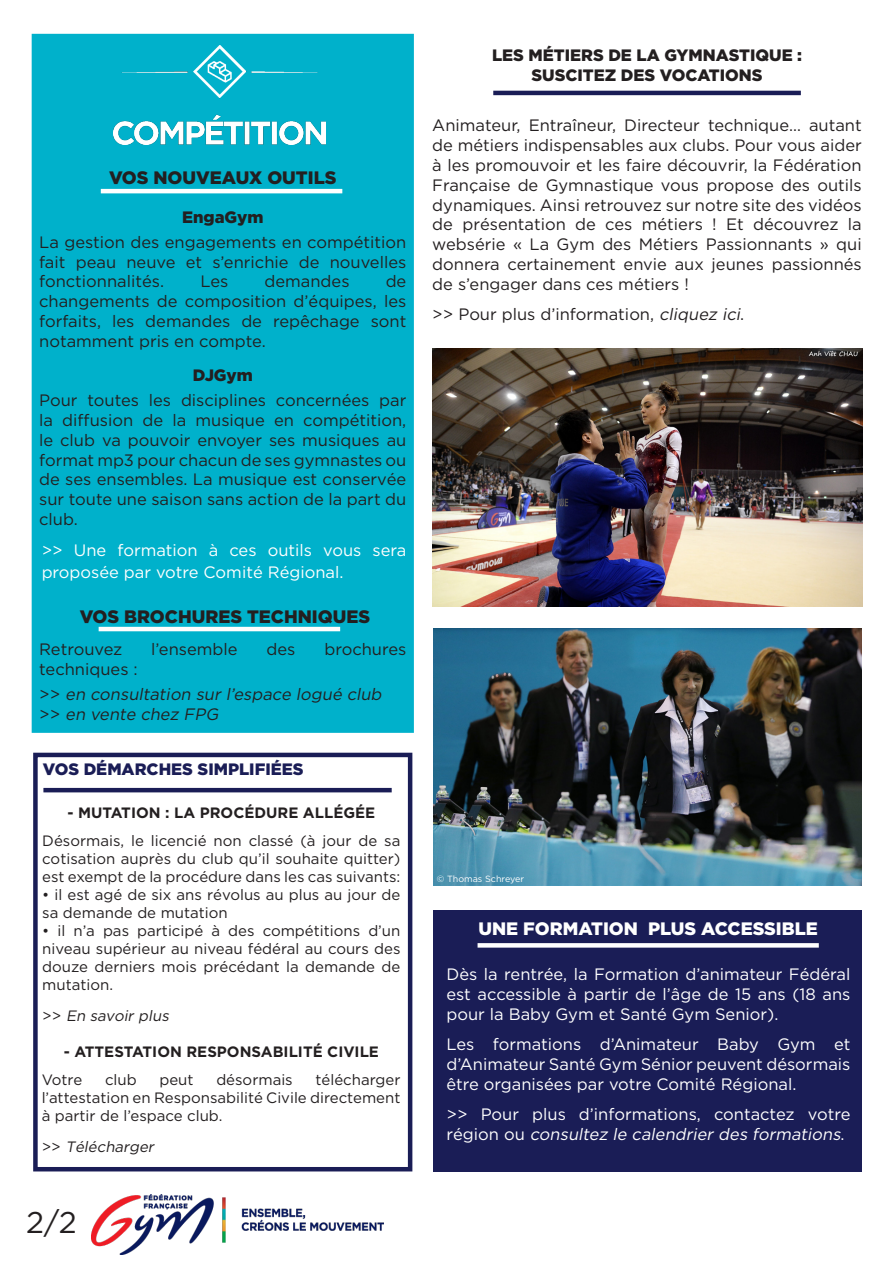
<style>
.page{position:relative;width:893px;height:1263px;background:#fff}
.page>*{position:absolute;margin:0;border:0;box-sizing:border-box;transform-origin:0 0}
.t1{font:30px "Gotham HTF";color:#231f20}
.t2{font:900 18px "Gotham HTF";color:#231f20}
.t3{font:900 18px "Gotham HTF";color:#fff}
.t4{font:16.5px/19.8px "Gotham HTF";color:#231f20;text-align:justify}
.t5{font:16.5px/19.8px "Gotham HTF";color:#fff;text-align:justify}
.t6{font:900 16.5px "Gotham HTF";color:#231f20}
.t7{font:italic 16.5px "Gotham HTF";color:#231f20}
.t8{font:900 16.5px "Gotham HTF";color:#1a1d56}
.t9{font:15px/18px "Gotham HTF";color:#231f20;text-align:justify}
.t10{font:700 15px "Gotham HTF";color:#231f20}
.t11{font:italic 15px "Gotham HTF";color:#231f20}
.t12{font:9px "Gotham HTF";color:#fff}
.s1{font-style:normal}
.s2{font-style:italic}
</style>
<div class="page">
<div style="left:434px;top:910px;width:428px;height:261px;background:#1a1d56"></div>
<div style="left:478px;top:943px;width:341px;height:5px;background:#fff"></div>
<div style="left:33px;top:753px;width:379px;height:418px;border:4px solid #1a1d56"></div>
<img style="left:92px;top:1195px;width:292px;height:59px">
<div style="left:32px;top:34px;width:382px;height:699px;background:#00b1cb"></div>
<hr style="left:99px;top:627px;width:241px;height:4px;background:#fff">
<hr style="left:101px;top:189px;width:241px;height:4px;background:#fff">
<img style="left:113px;top:45px;width:213px;height:100px">
<hr style="left:43px;top:788px;width:349px;height:4px;background:#1a1d56">
<hr style="left:493px;top:91px;width:308px;height:4px;background:#1a1d56">
<img style="left:434px;top:628px;width:427px;height:257px">
<img style="left:432px;top:348px;width:430px;height:258px">
<p class="t2" style="left:109px;top:167px;width:229px">VOS NOUVEAUX OUTILS</p>
<p class="t6" style="left:182px;top:207px;width:83px">EngaGym</p>
<p class="t4" style="left:39px;top:232px;width:369px">La gestion des engagements en compétition fait peau neuve et s’enrichie de nouvelles fonctionnalités.</p>
<p class="t4" style="left:39px;top:271px;width:369px;text-indent:346px">de changements de composition d’équipes, les forfaits, les demandes de repêchage sont notamment pris en compte.</p>
<p class="t6" style="left:193px;top:366px;width:62px">DJGym</p>
<p class="t4" style="left:39px;top:390px;width:369px">Pour toutes les disciplines concernées par la diffusion de la musique en compétition, le club va pouvoir envoyer ses musiques au format mp3 pour chacun de ses gymnastes ou de ses ensembles. La musique est conservée sur toute une saison sans action de la part du club.</p>
<p class="t5" style="left:42px;top:539px;width:366px;line-height:21.6px">&gt;&gt; Une formation à ces outils vous sera proposée par votre Comité Régional.</p>
<p class="t4" style="left:200px;top:271px;width:30px">Les</p>
<p class="t4" style="left:264px;top:271px;width:87px">demandes</p>
<p class="t2" style="left:80px;top:606px;width:292px">VOS BROCHURES TECHNIQUES</p>
<p class="t4" style="left:39px;top:639px;width:85px">Retrouvez</p>
<p class="t4" style="left:151px;top:639px;width:88px">l’ensemble</p>
<p class="t4" style="left:267px;top:639px;width:30px">des</p>
<p class="t4" style="left:324px;top:639px;width:83px">brochures</p>
<p class="t4" style="left:39px;top:659px;width:100px">techniques :</p>
<p class="t7" style="left:39px;top:685px;width:347px"><span class="s1">&gt; &gt;</span> en consultation sur l’espace logué club</p>
<p class="t7" style="left:39px;top:705px;width:184px"><span class="s1">&gt; &gt;</span> en vente chez FPG</p>
<p class="t8" style="left:43px;top:760px;width:262px">VOS DÉMARCHES SIMPLIFIÉES</p>
<p class="t10" style="left:67px;top:804px;width:309px">- MUTATION : LA PROCÉDURE ALLÉGÉE</p>
<p class="t9" style="left:42px;top:832px;width:360px">Désormais, le licencié non classé (à jour de sa cotisation auprès du club qu’il souhaite quitter) est exempt de la procédure dans les cas suivants:</p>
<p class="t9" style="left:42px;top:886px;width:360px">• il est agé de six ans révolus au plus au jour de sa demande de mutation</p>
<p class="t9" style="left:42px;top:922px;width:360px">• il n’a pas participé à des compétitions d’un niveau supérieur au niveau fédéral au cours des douze derniers mois précédant la demande de mutation.</p>
<p class="t11" style="left:42px;top:1007px;width:131px"><span class="s1">&gt; &gt;</span> En savoir plus</p>
<p class="t10" style="left:64px;top:1043px;width:317px">- ATTESTATION RESPONSABILITÉ CIVILE</p>
<p class="t9" style="left:42px;top:1071px;width:42px">Votre</p>
<p class="t9" style="left:105px;top:1071px;width:33px">club</p>
<p class="t9" style="left:159px;top:1071px;width:36px">peut</p>
<p class="t9" style="left:216px;top:1071px;width:78px">désormais</p>
<p class="t9" style="left:42px;top:1071px;width:360px;text-indent:274px">télécharger l’attestation en Responsabilité Civile directement à partir de l’espace club.</p>
<p class="t11" style="left:42px;top:1138px;width:117px"><span class="s1">&gt; &gt;</span> Télécharger</p>
<p class="t1" style="left:26px;top:1206px;width:52px">2/2</p>
<p class="t6" style="left:492px;top:46px;width:312px">LES MÉTIERS DE LA GYMNASTIQUE :</p>
<p class="t6" style="left:531px;top:66px;width:233px">SUSCITEZ DES VOCATIONS</p>
<p class="t4" style="left:432px;top:115px;width:431px">Animateur, Entraîneur, Directeur technique… autant de métiers indispensables aux clubs. Pour vous aider à les promouvoir et les faire découvrir, la Fédération Française de Gymnastique vous propose des outils dynamiques. Ainsi retrouvez sur notre site des vidéos de présentation de ces métiers ! Et découvrez la websérie « La Gym des Métiers Passionnants » qui donnera certainement envie aux jeunes passionnés de s’engager dans ces métiers !</p>
<p class="t4" style="left:432px;top:304px;width:313px">&gt;&gt; Pour plus d’information, <span class="s2">cliquez ici</span>.</p>
<p class="t12" style="left:437px;top:874px;width:89px">© Thomas Schreyer</p>
<p class="t3" style="left:479px;top:918px;width:341px">UNE FORMATION PLUS ACCESSIBLE</p>
<p class="t5" style="left:446px;top:964px;width:405px">Dès la rentrée, la Formation d’animateur Fédéral est accessible à partir de l’âge de 15 ans (18 ans pour la Baby Gym et Santé Gym Senior).</p>
<p class="t5" style="left:446px;top:1034px;width:405px">Les formations d’Animateur Baby Gym et d’Animateur Santé Gym Sénior peuvent désormais être organisées par votre Comité Régional.</p>
<p class="t5" style="left:446px;top:1104px;width:405px">&gt;&gt; Pour plus d’informations, contactez votre r é g i o n o u <span class="s2">consultez le calendrier des formations</span>.</p>
</div>
